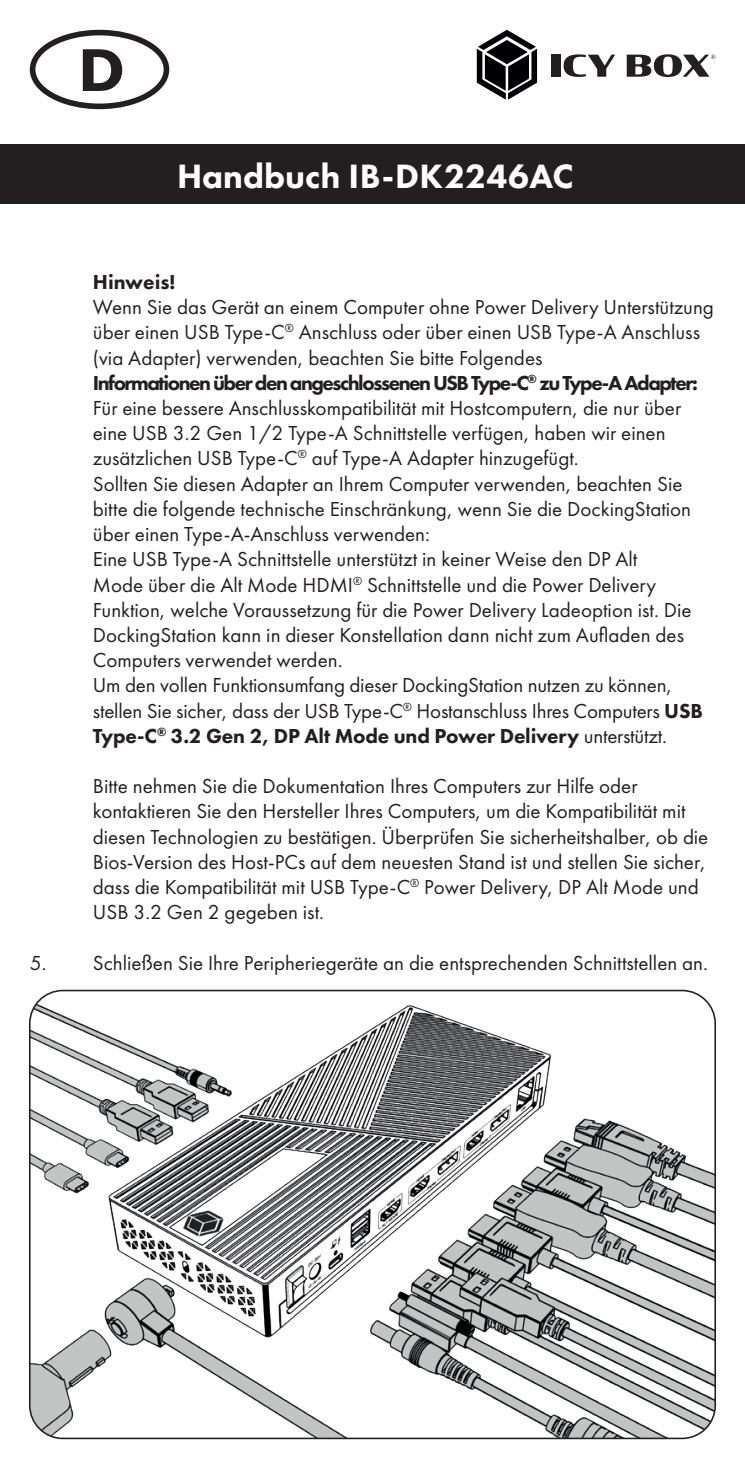
<style>
.page{position:relative;width:745px;height:1469px;background:#fff}
.page>*{position:absolute;margin:0;border:0;box-sizing:border-box;transform-origin:0 0}
.t1{font:800 35px "Futura PT";color:#fff}
.t2{font:21px/25.2px "Futura PT";color:#231f20}
.t3{font:800 21px "Futura PT";color:#231f20}
.s1{font-weight:800}
</style>
<div class="page">
<div style="left:0;top:144px;width:744px;height:60px;background:#231f20"></div>
<div style="left:551px;top:55px;width:9px;height:22px;background:#231f20"></div>
<svg style="left:563px;top:54px;width:51px;height:23px"></svg>
<svg style="left:626px;top:54px;width:89px;height:23px"></svg>
<svg style="left:476px;top:30px;width:60px;height:70px"></svg>
<div style="left:30px;top:30px;width:139px;height:79px;border:6px solid #231f20;border-radius:50%"></div>
<svg style="left:83px;top:49px;width:39px;height:42px"></svg>
<img style="left:30px;top:992px;width:684px;height:446px">
<div style="left:29px;top:989px;width:686px;height:450px;border:2px solid #231f20;border-radius:33px"></div>
<h1 class="t1" style="left:177px;top:154px;width:398px">Handbuch IB-DK2246AC</h1>
<p class="t3" style="left:93px;top:269px;width:84px">Hinweis!</p>
<p class="t2" style="left:93px;top:294px;width:622px">Wenn Sie das Gerät an einem Computer ohne Power Delivery Unterstützung über einen USB Type-C<sup>®</sup> Anschluss oder über einen USB Type-A Anschluss (via Adapter) verwenden, beachten Sie bitte Folgendes<br><span class="s1">Informationen über den angeschlossenen USB Type-C</span><sup>®</sup> <span class="s1">zu Type-A Adapter:<br></span>Für eine bessere Anschlusskompatibilität mit Hostcomputern, die nur über eine USB 3.2 Gen 1/2 Type-A Schnittstelle verfügen, haben wir einen zusätzlichen USB Type-C<sup>®</sup> auf Type-A Adapter hinzugefügt.<br>Sollten Sie diesen Adapter an Ihrem Computer verwenden, beachten Sie bitte die folgende technische Einschränkung, wenn Sie die DockingStation über einen Type-A-Anschluss verwenden:<br>Eine USB Type-A Schnittstelle unterstützt in keiner Weise den DP Alt<br>Mode über die Alt Mode HDMI<sup>®</sup> Schnittstelle und die Power Delivery Funktion, welche Voraussetzung für die Power Delivery Ladeoption ist. Die DockingStation kann in dieser Konstellation dann nicht zum Aufladen des Computers verwendet werden.<br>Um den vollen Funktionsumfang dieser DockingStation nutzen zu können, stellen Sie sicher, dass der USB Type-C<sup>®</sup> Hostanschluss Ihres Computers <span class="s1">USB Type-C</span><sup>®</sup> <span class="s1">3.2 Gen 2, DP Alt Mode und Power Delivery</span> unterstützt.</p>
<p class="t2" style="left:93px;top:773px;width:616px">Bitte nehmen Sie die Dokumentation Ihres Computers zur Hilfe oder kontaktieren Sie den Hersteller Ihres Computers, um die Kompatibilität mit diesen Technologien zu bestätigen. Überprüfen Sie sicherheitshalber, ob die Bios-Version des Host-PCs auf dem neuesten Stand ist und stellen Sie sicher, dass die Kompatibilität mit USB Type-C<sup>®</sup> Power Delivery, DP Alt Mode und USB 3.2 Gen 2 gegeben ist.</p>
<p class="t2" style="left:30px;top:950px;width:679px">5. Schließen Sie Ihre Peripheriegeräte an die entsprechenden Schnittstellen an.</p>
</div>
